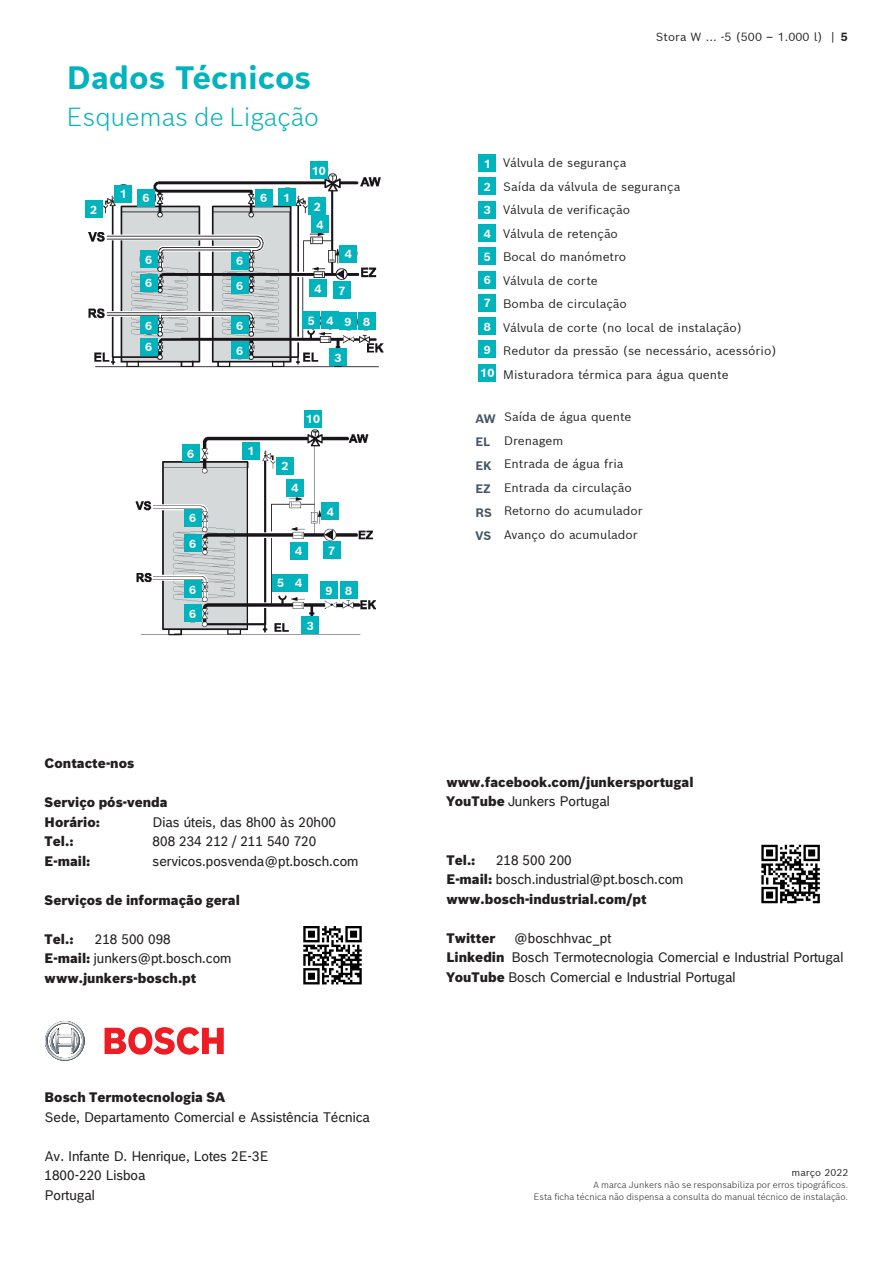
<style>
.page{position:relative;width:893px;height:1263px;background:#fff}
.page>*{position:absolute;margin:0;border:0;box-sizing:border-box;transform-origin:0 0}
.t1{font:700 31.5px "Bosch Sans";color:#00b3bd}
.t2{font:300 25.5px "Bosch Sans";color:#00b3bd}
.t3{font:13.5px/19.5px "Bosch Office Sans";color:#231f20}
.t4{font:900 13.5px/19.5px "Bosch Sans";color:#231f20}
.t5{font:12px/23.5px "Bosch Sans";color:#231f20}
.t6{font:700 12px/23.5px "Bosch Sans";color:#465664}
.t7{font:700 11.55px/23.4px "Bosch Sans";color:#fff}
.t8{font:11.55px "Bosch Sans";letter-spacing:.005em;color:#231f20}
.t9{font:9.75px "Bosch Sans";color:#231f20}
.t10{font:300 9px/12px "Bosch Sans";color:#231f20;text-align:right}
.s1{font-weight:700}
.s2{font-family:"Bosch Sans";font-weight:900}
</style>
<div class="page">
<svg style="left:45px;top:1021px;width:40px;height:40px"></svg>
<svg style="left:105px;top:1027px;width:119px;height:28px"></svg>
<svg style="left:303px;top:984px;width:59px;height:1px"></svg>
<svg style="left:303px;top:926px;width:59px;height:58px"></svg>
<svg style="left:761px;top:844px;width:59px;height:60px"></svg>
<svg style="left:761px;top:845px;width:59px;height:58px"></svg>
<img style="left:85px;top:160px;width:299px;height:208px">
<img style="left:135px;top:410px;width:241px;height:226px">
<div style="left:479px;top:155px;width:17px;height:17px;background:#00b3bd"></div>
<div style="left:115px;top:185px;width:17px;height:17px;background:#00b3bd"></div>
<div style="left:278px;top:188px;width:17px;height:17px;background:#00b3bd"></div>
<div style="left:243px;top:442px;width:17px;height:17px;background:#00b3bd"></div>
<div style="left:479px;top:178px;width:17px;height:17px;background:#00b3bd"></div>
<div style="left:276px;top:457px;width:17px;height:17px;background:#00b3bd"></div>
<div style="left:309px;top:198px;width:17px;height:17px;background:#00b3bd"></div>
<div style="left:85px;top:201px;width:17px;height:17px;background:#00b3bd"></div>
<div style="left:479px;top:201px;width:17px;height:17px;background:#00b3bd"></div>
<div style="left:329px;top:349px;width:17px;height:17px;background:#00b3bd"></div>
<div style="left:302px;top:617px;width:17px;height:17px;background:#00b3bd"></div>
<div style="left:479px;top:248px;width:17px;height:17px;background:#00b3bd"></div>
<div style="left:303px;top:312px;width:17px;height:17px;background:#00b3bd"></div>
<div style="left:272px;top:574px;width:17px;height:17px;background:#00b3bd"></div>
<div style="left:479px;top:294px;width:17px;height:17px;background:#00b3bd"></div>
<div style="left:333px;top:282px;width:17px;height:17px;background:#00b3bd"></div>
<div style="left:323px;top:542px;width:17px;height:17px;background:#00b3bd"></div>
<div style="left:479px;top:224px;width:17px;height:17px;background:#00b3bd"></div>
<div style="left:340px;top:245px;width:17px;height:17px;background:#00b3bd"></div>
<div style="left:309px;top:279px;width:17px;height:17px;background:#00b3bd"></div>
<div style="left:321px;top:312px;width:17px;height:17px;background:#00b3bd"></div>
<div style="left:290px;top:542px;width:17px;height:17px;background:#00b3bd"></div>
<div style="left:287px;top:479px;width:17px;height:17px;background:#00b3bd"></div>
<div style="left:322px;top:503px;width:17px;height:17px;background:#00b3bd"></div>
<div style="left:290px;top:574px;width:17px;height:17px;background:#00b3bd"></div>
<div style="left:311px;top:216px;width:17px;height:17px;background:#00b3bd"></div>
<div style="left:479px;top:271px;width:17px;height:17px;background:#00b3bd"></div>
<div style="left:231px;top:252px;width:17px;height:17px;background:#00b3bd"></div>
<div style="left:255px;top:189px;width:17px;height:17px;background:#00b3bd"></div>
<div style="left:138px;top:189px;width:17px;height:17px;background:#00b3bd"></div>
<div style="left:140px;top:251px;width:17px;height:17px;background:#00b3bd"></div>
<div style="left:140px;top:274px;width:17px;height:17px;background:#00b3bd"></div>
<div style="left:140px;top:317px;width:17px;height:17px;background:#00b3bd"></div>
<div style="left:140px;top:338px;width:17px;height:17px;background:#00b3bd"></div>
<div style="left:231px;top:341px;width:17px;height:17px;background:#00b3bd"></div>
<div style="left:231px;top:317px;width:17px;height:17px;background:#00b3bd"></div>
<div style="left:231px;top:276px;width:17px;height:17px;background:#00b3bd"></div>
<div style="left:182px;top:444px;width:17px;height:17px;background:#00b3bd"></div>
<div style="left:184px;top:509px;width:17px;height:17px;background:#00b3bd"></div>
<div style="left:184px;top:535px;width:17px;height:17px;background:#00b3bd"></div>
<div style="left:184px;top:580px;width:17px;height:17px;background:#00b3bd"></div>
<div style="left:184px;top:605px;width:17px;height:17px;background:#00b3bd"></div>
<div style="left:479px;top:318px;width:17px;height:17px;background:#00b3bd"></div>
<div style="left:340px;top:581px;width:17px;height:17px;background:#00b3bd"></div>
<div style="left:358px;top:313px;width:17px;height:17px;background:#00b3bd"></div>
<div style="left:479px;top:364px;width:17px;height:17px;background:#00b3bd"></div>
<div style="left:304px;top:410px;width:17px;height:17px;background:#00b3bd"></div>
<div style="left:310px;top:162px;width:17px;height:17px;background:#00b3bd"></div>
<div style="left:479px;top:341px;width:17px;height:17px;background:#00b3bd"></div>
<div style="left:339px;top:313px;width:17px;height:17px;background:#00b3bd"></div>
<div style="left:321px;top:581px;width:17px;height:17px;background:#00b3bd"></div>
<h1 class="t1" style="left:67px;top:56px;width:246px">Dados Técnicos</h1>
<h2 class="t2" style="left:67px;top:100px;width:254px">Esquemas de Ligação</h2>
<p class="t8" style="left:656px;top:29px;width:194px">Stora W ... -5 (500 – 1.000 l) | <span class="s1">5</span></p>
<p class="t7" style="left:312px;top:159px;width:16px">10</p>
<p class="t7" style="left:484px;top:152px;width:9px">1</p>
<p class="t7" style="left:484px;top:175px;width:9px">2</p>
<p class="t7" style="left:120px;top:182px;width:9px">1</p>
<p class="t7" style="left:283px;top:185px;width:9px">1</p>
<p class="t7" style="left:143px;top:186px;width:8px">6</p>
<p class="t7" style="left:260px;top:186px;width:8px">6</p>
<p class="t7" style="left:90px;top:198px;width:9px">2</p>
<p class="t7" style="left:314px;top:195px;width:9px">2</p>
<p class="t7" style="left:484px;top:198px;width:8px">3</p>
<p class="t7" style="left:145px;top:248px;width:8px">6<br>6</p>
<p class="t7" style="left:145px;top:315px;width:8px;line-height:21.3px">6<br>6</p>
<p class="t7" style="left:236px;top:249px;width:8px">6</p>
<p class="t7" style="left:236px;top:273px;width:8px">6</p>
<p class="t7" style="left:236px;top:314px;width:8px">6</p>
<p class="t7" style="left:236px;top:338px;width:8px">6</p>
<p class="t7" style="left:316px;top:213px;width:8px">4</p>
<p class="t7" style="left:314px;top:276px;width:8px">4</p>
<p class="t7" style="left:345px;top:242px;width:8px">4</p>
<p class="t7" style="left:338px;top:279px;width:9px">7</p>
<p class="t7" style="left:308px;top:309px;width:9px">5</p>
<p class="t7" style="left:326px;top:309px;width:8px">4</p>
<p class="t7" style="left:344px;top:310px;width:9px">9</p>
<p class="t7" style="left:334px;top:346px;width:8px">3</p>
<p class="t7" style="left:363px;top:310px;width:8px">8</p>
<p class="t7" style="left:484px;top:221px;width:8px">4</p>
<p class="t7" style="left:484px;top:245px;width:9px">5</p>
<p class="t7" style="left:484px;top:268px;width:8px">6</p>
<p class="t7" style="left:484px;top:291px;width:9px">7</p>
<p class="t7" style="left:484px;top:315px;width:8px">8</p>
<p class="t7" style="left:484px;top:338px;width:9px">9</p>
<p class="t7" style="left:480px;top:361px;width:16px">10</p>
<p class="t5" style="left:503px;top:151px;width:275px">Válvula de segurança<br>Saída da válvula de segurança<br>Válvula de verificação<br>Válvula de retenção<br>Bocal do manómetro<br>Válvula de corte<br>Bomba de circulação<br>Válvula de corte (no local de instalação)<br>Redutor da pressão (se necessário, acessório)<br>Misturadora térmica para água quente</p>
<p class="t7" style="left:187px;top:441px;width:8px">6</p>
<p class="t7" style="left:189px;top:506px;width:8px">6</p>
<p class="t7" style="left:189px;top:532px;width:8px">6</p>
<p class="t7" style="left:189px;top:577px;width:8px;line-height:24.5px">6<br>6</p>
<p class="t7" style="left:248px;top:439px;width:9px">1</p>
<p class="t7" style="left:306px;top:407px;width:16px">10</p>
<p class="t7" style="left:281px;top:454px;width:9px">2</p>
<p class="t7" style="left:292px;top:476px;width:8px">4</p>
<p class="t7" style="left:277px;top:571px;width:9px">5</p>
<p class="t7" style="left:295px;top:539px;width:8px">4</p>
<p class="t7" style="left:295px;top:571px;width:8px">4</p>
<p class="t7" style="left:307px;top:614px;width:8px">3</p>
<p class="t7" style="left:327px;top:500px;width:8px">4</p>
<p class="t7" style="left:328px;top:539px;width:9px">7</p>
<p class="t7" style="left:326px;top:578px;width:9px">9</p>
<p class="t7" style="left:345px;top:578px;width:8px">8</p>
<p class="t4" style="left:45px;top:754px;width:91px">Contacte-nos</p>
<p class="t4" style="left:45px;top:793px;width:124px">Serviço pós-venda<br>Horário:</p>
<p class="t3" style="left:153px;top:811px;width:185px">Dias úteis, das 8h00 às 20h00</p>
<p class="t4" style="left:45px;top:832px;width:31px">Tel.:</p>
<p class="t3" style="left:153px;top:831px;width:165px">808 234 212 / 211 540 720</p>
<p class="t4" style="left:45px;top:851px;width:47px">E-mail:</p>
<p class="t3" style="left:153px;top:850px;width:207px">servicos.posvenda@pt.bosch.com</p>
<p class="t4" style="left:45px;top:890px;width:197px">Serviços de informação geral</p>
<p class="t4" style="left:45px;top:929px;width:31px">Tel.:</p>
<p class="t3" style="left:45px;top:928px;width:188px;text-indent:50px">218 500 098<br><span class="s2">E-mail:</span> junkers@pt.bosch.com</p>
<p class="t4" style="left:45px;top:968px;width:153px">www.junkers-bosch.pt</p>
<p class="t4" style="left:45px;top:1088px;width:182px">Bosch Termotecnologia SA</p>
<p class="t3" style="left:45px;top:1106px;width:327px">Sede, Departamento Comercial e Assistência Técnica</p>
<p class="t3" style="left:45px;top:1145px;width:225px">Av. Infante D. Henrique, Lotes 2E-3E<br>1800-220 Lisboa<br>Portugal</p>
<p class="t6" style="left:475px;top:406px;width:22px">AW<br>EL<br>EK<br>EZ<br>RS<br>VS</p>
<p class="t5" style="left:504px;top:405px;width:140px">Saída de água quente<br>Drenagem<br>Entrada de água fria<br>Entrada da circulação<br>Retorno do acumulador<br>Avanço do acumulador</p>
<p class="t4" style="left:446px;top:772px;width:249px">www.facebook.com/junkersportugal</p>
<p class="t3" style="left:446px;top:791px;width:165px"><span class="s2">YouTube</span> Junkers Portugal</p>
<p class="t4" style="left:446px;top:850px;width:31px">Tel.:</p>
<p class="t3" style="left:446px;top:850px;width:239px;text-indent:50px">218 500 200<br><span class="s2">E-mail:</span> bosch.industrial@pt.bosch.com</p>
<p class="t4" style="left:446px;top:889px;width:202px">www.bosch-industrial.com/pt</p>
<p class="t4" style="left:446px;top:928px;width:51px">Twitter</p>
<p class="t3" style="left:446px;top:928px;width:398px;text-indent:68px">@boschhvac_pt<br><span class="s2">Linkedin</span> Bosch Termotecnologia Comercial e Industrial Portugal<br><span class="s2">YouTube</span> Bosch Comercial e Industrial Portugal</p>
<p class="t9" style="left:792px;top:1166px;width:58px">março 2022</p>
<p class="t10" style="left:534px;top:1178px;width:316px">A marca Junkers não se responsabiliza por erros tipográficos.<br>Esta ficha técnica não dispensa a consulta do manual técnico de instalação.</p>
</div>
